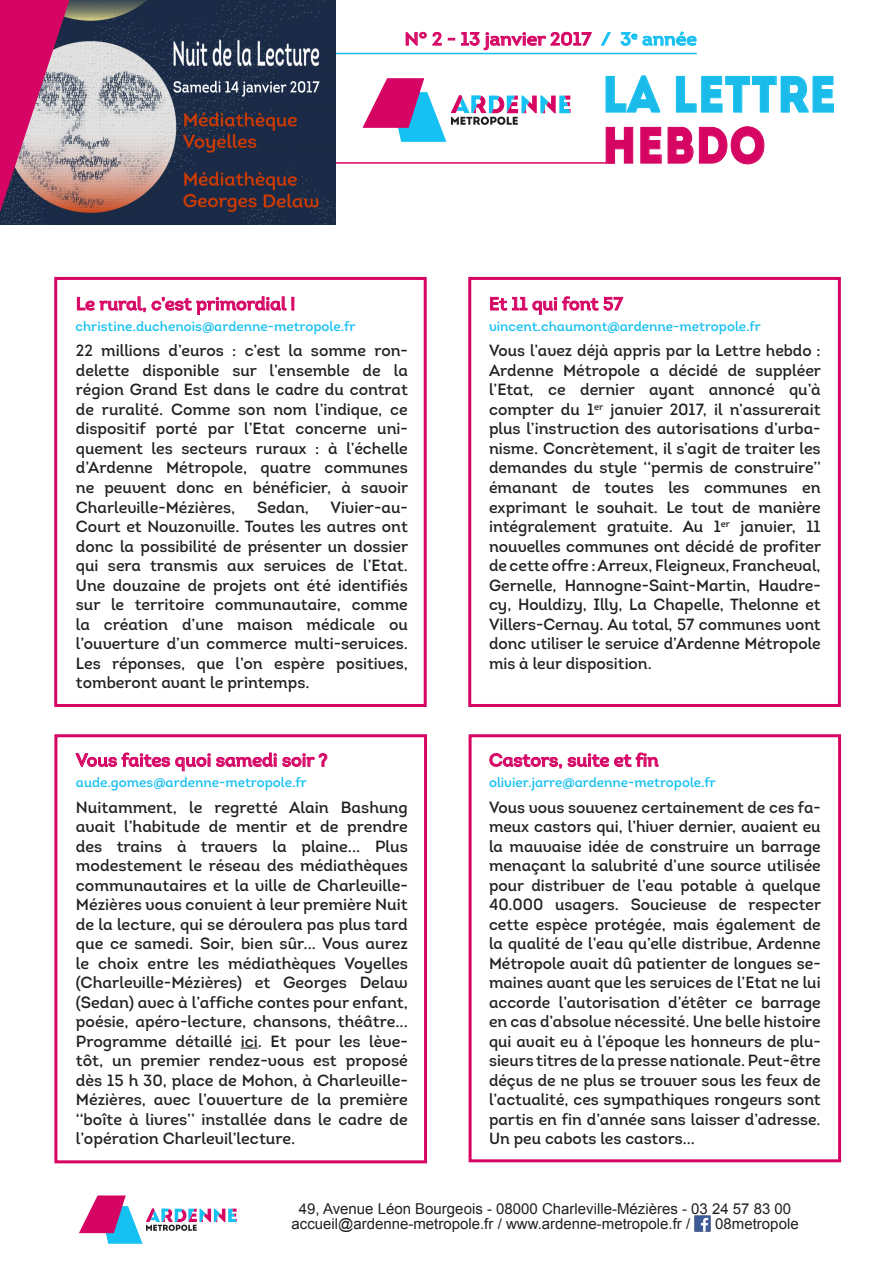
<style>
.page{position:relative;width:893px;height:1263px;background:#fff}
.page>*{position:absolute;margin:0;border:0;box-sizing:border-box;transform-origin:0 0}
.t1{font:51px "Intro";color:#1bbbe9;scale:.89 1}
.t2{font:51px "Intro";color:#d60564;scale:.89 1}
.t3{font:18px "Intro Regular Alt";color:#d60564}
.t4{font:18px "Intro";color:#d60564;scale:1.06 1}
.t5{font:16.2px/19.5px "Intro Regular Alt";color:#231f20;text-align:justify}
.t6{font:15px "Arial";color:#231f20}
.t7{font:13.5px "Intro Regular Alt";color:#15c0f2}
.s1{color:#15c0f2}
</style>
<div class="page">
<hr style="left:281px;top:53px;width:416px;height:1px;background:#15c0f2">
<hr style="left:314px;top:162px;width:300px;height:2px;background:#d60564">
<svg style="left:405px;top:32px;width:37px;height:14px"></svg>
<svg style="left:448px;top:38px;width:7px;height:2px"></svg>
<svg style="left:461px;top:32px;width:131px;height:19px"></svg>
<svg style="left:601px;top:32px;width:10px;height:14px"></svg>
<svg style="left:620px;top:31px;width:77px;height:15px"></svg>
<svg style="left:362px;top:78px;width:209px;height:64px"></svg>
<svg style="left:605px;top:75px;width:55px;height:38px"></svg>
<svg style="left:676px;top:76px;width:158px;height:37px"></svg>
<svg style="left:605px;top:127px;width:28px;height:37px"></svg>
<svg style="left:640px;top:126px;width:125px;height:39px"></svg>
<img style="left:694px;top:1215px;width:17px;height:17px">
<div style="left:54px;top:277px;width:373px;height:430px;border:3px solid #d60564"></div>
<div style="left:468px;top:277px;width:373px;height:430px;border:3px solid #d60564"></div>
<div style="left:469px;top:734px;width:372px;height:428px;border:3px solid #d60564"></div>
<div style="left:54px;top:734px;width:373px;height:429px;border:3px solid #d60564"></div>
<svg style="left:79px;top:1195px;width:158px;height:49px"></svg>
<svg style="left:77px;top:296px;width:218px;height:19px"></svg>
<svg style="left:490px;top:296px;width:133px;height:19px"></svg>
<svg style="left:489px;top:752px;width:170px;height:17px"></svg>
<svg style="left:241px;top:1048px;width:17px;height:1px"></svg>
<svg style="left:76px;top:752px;width:251px;height:19px"></svg>
<img style="left:0;top:0;width:335px;height:224px">
<svg style="left:0;top:0;width:69px;height:212px;background:#bc4c7f"></svg>
<p class="t4" style="left:405px;top:28px;width:277px">N° 2 - 13 janvier 2017 <span class="s1">/ 3</span><sup>e</sup> <span class="s1">année</span></p>
<p class="t1" style="left:602px;top:64px;width:265px">LA LETTRE</p>
<p class="t2" style="left:602px;top:115px;width:186px">HEBDO</p>
<p class="t3" style="left:489px;top:292px;width:135px">Et 11 qui font 57</p>
<p class="t5" style="left:489px;top:341px;width:333px">Vous l’avez déjà appris par la Lettre hebdo :</p>
<p class="t5" style="left:489px;top:361px;width:334px">Ardenne Métropole a décidé de suppléer l’Etat, ce dernier ayant annoncé qu’à compter du 1<sup>er</sup> janvier 2017, il n’assurerait</p>
<p class="t5" style="left:489px;top:419px;width:334px">plus l’instruction des autorisations d’urba&shy;nisme. Concrètement, il s’agit de traiter les demandes du style ‘‘permis de construire’’ émanant de toutes les communes en exprimant le souhait. Le tout de manière intégralement gratuite. Au 1<sup>er</sup> janvier, 11 nouvelles communes ont décidé de profiter de cette offre : Arreux, Fleigneux, Francheval, Gernelle, Hannogne-Saint-Martin, Haudre&shy;cy, Houldizy, Illy, La Chapelle, Thelonne et Villers-Cernay. Au total, 57 communes vont donc utiliser le service d’Ardenne Métropole mis à leur disposition.</p>
<p class="t3" style="left:76px;top:292px;width:221px">Le rural, c’est primordial !</p>
<p class="t5" style="left:76px;top:341px;width:333px">22 millions d’euros : c’est la somme ron&shy;delette disponible sur l’ensemble de la région Grand Est dans le cadre du contrat de ruralité. Comme son nom l’indique, ce</p>
<p class="t5" style="left:76px;top:419px;width:334px">dispositif porté par l’Etat concerne uni&shy;quement les secteurs ruraux : à l’échelle d’Ardenne Métropole, quatre communes ne peuvent donc en bénéficier, à savoir Charleville-Mézières,</p>
<p class="t7" style="left:75px;top:318px;width:282px">christine.duchenois@ardenne-metropole.fr</p>
<p class="t7" style="left:489px;top:318px;width:273px">vincent.chaumont@ardenne-metropole.fr</p>
<p class="t5" style="left:257px;top:497px;width:53px">Sedan,</p>
<p class="t5" style="left:76px;top:497px;width:334px;text-indent:255px">Vivier-au-Court et Nouzonville. Toutes les autres ont donc la possibilité de présenter un dossier qui sera transmis aux services de l’Etat.<br>Une douzaine de projets ont été identifiés sur le territoire communautaire, comme la création d’une maison médicale ou l’ouverture d’un commerce multi-services.<br>Les réponses, que l’on espère positives, tomberont avant le printemps.</p>
<p class="t3" style="left:76px;top:749px;width:253px">Vous faites quoi samedi soir ?</p>
<p class="t5" style="left:76px;top:797px;width:334px">Nuitamment, le regretté Alain Bashung avait l’habitude de mentir et de prendre des trains à travers la plaine... Plus modestement le réseau des médiathèques communautaires et la ville de Charleville-Mézières vous convient à leur première Nuit de la lecture, qui se déroulera pas plus tard que ce samedi. Soir, bien sûr... Vous aurez le choix entre les médiathèques Voyelles (Charleville-Mézières) et Georges Delaw (Sedan) avec à l’affiche contes pour enfant, poésie, apéro-lecture, chansons, théâtre...<br>Programme détaillé ici. Et pour les lève&shy;tôt, un premier rendez-vous est proposé dès 15 h 30, place de Mohon, à Charleville-Mézières, avec l’ouverture de la première ‘‘boîte à livres’’ installée dans le cadre de l’opération Charlevil’lecture.</p>
<p class="t7" style="left:76px;top:774px;width:232px">aude.gomes@ardenne-metropole.fr</p>
<p class="t3" style="left:489px;top:749px;width:171px">Castors, suite et fin</p>
<p class="t5" style="left:489px;top:797px;width:334px">Vous vous souvenez certainement de ces fa&shy;meux castors qui, l’hiver dernier, avaient eu la mauvaise idée de construire un barrage menaçant la salubrité d’une source utilisée pour distribuer de l’eau potable à quelque 40.000 usagers. Soucieuse de respecter cette espèce protégée, mais également de la qualité de l’eau qu’elle distribue, Ardenne Métropole avait dû patienter de longues se&shy;maines avant que les services de l’Etat ne lui accorde l’autorisation d’étêter ce barrage en cas d’absolue nécessité. Une belle histoire qui avait eu à l’époque les honneurs de plu&shy;sieurs titres de la presse nationale. Peut-être déçus de ne plus se trouver sous les feux de l’actualité, ces sympathiques rongeurs sont partis en fin d’année sans laisser d’adresse.<br>Un peu cabots les castors...</p>
<p class="t7" style="left:489px;top:774px;width:228px">olivier.jarre@ardenne-metropole.fr</p>
<p class="t6" style="left:299px;top:1199px;width:494px">49, Avenue Léon Bourgeois - 08000 Charleville-Mézières - 03 24 57 83 00</p>
<p class="t6" style="left:291px;top:1214px;width:400px">accueil@ardenne-metropole.fr / www.ardenne-metropole.fr /</p>
<p class="t6" style="left:715px;top:1214px;width:85px">08metropole</p>
</div>
